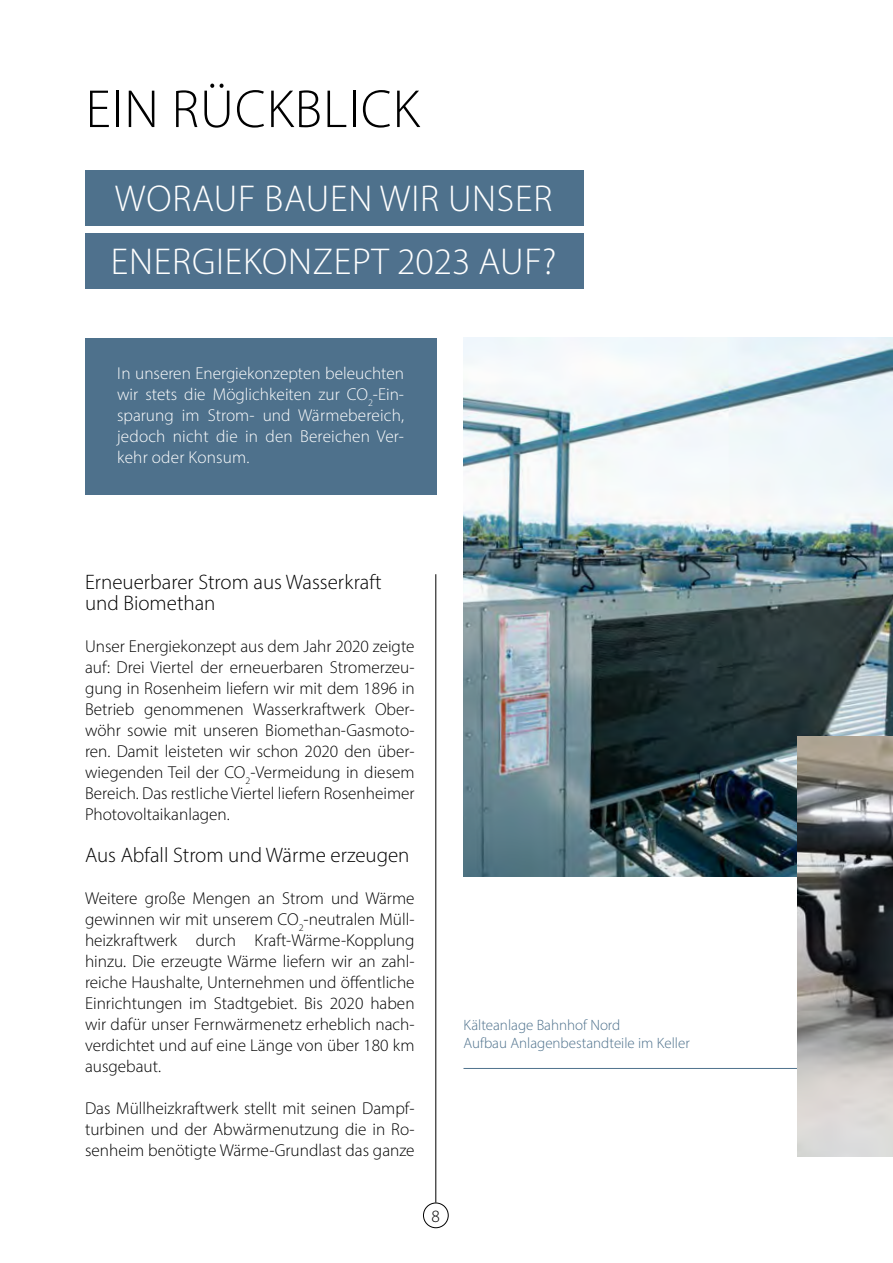
<style>
.page{position:relative;width:893px;height:1263px;background:#fff}
.page>*{position:absolute;margin:0;border:0;box-sizing:border-box;transform-origin:0 0}
.t1{font:300 54px "Myriad Pro";letter-spacing:.02em;color:#000}
.t2{font:300 37.5px/63px "Myriad Pro";letter-spacing:.02em;color:#fff}
.t3{font:300 21px/21px "Myriad Pro";color:#000}
.t4{font:300 17.25px/21px "Myriad Pro";color:#000;text-align:justify}
.t5{font:300 17.25px/21px "Myriad Pro";letter-spacing:.01em;color:#fff;text-align:justify}
.t6{font:300 15px/18px "Myriad Pro";color:#4e718c}
</style>
<div class="page">
<div style="left:423px;top:1202px;width:26px;height:26px;border:1px solid #000;border-radius:50%"></div>
<div style="left:85px;top:338px;width:351px;height:157px;background:#4e718c"></div>
<div style="left:85px;top:170px;width:498px;height:55px;background:#4e718c"></div>
<div style="left:85px;top:233px;width:498px;height:55px;background:#4f718d"></div>
<hr style="left:463px;top:1068px;width:360px;height:1px;background:#4e718c">
<img style="left:463px;top:337px;width:430px;height:539px">
<img style="left:798px;top:736px;width:95px;height:421px">
<hr style="left:435px;top:574px;width:1px;height:628px;background:#000">
<h1 class="t1" style="left:86px;top:77px;width:335px">EIN RÜCKBLICK</h1>
<h2 class="t2" style="left:111px;top:167px;width:447px">WORAUF BAUEN WIR UNSER<br>ENERGIEKONZEPT 2023 AUF?</h2>
<p class="t5" style="left:117px;top:363px;width:289px">In unseren Energiekonzepten beleuchten wir stets die Möglichkeiten zur CO<sub>2</sub>-Ein&shy;sparung im Strom- und Wärmebereich, jedoch nicht die in den Bereichen Ver&shy;kehr oder Konsum.</p>
<p class="t3" style="left:85px;top:571px;width:298px">Erneuerbarer Strom aus Wasserkraft und Biomethan</p>
<p class="t4" style="left:85px;top:636px;width:331px">Unser Energiekonzept aus dem Jahr 2020 zeigte auf: Drei Viertel der erneuerbaren Stromerzeu&shy;gung in Rosenheim liefern wir mit dem 1896 in Betrieb genommenen Wasserkraftwerk Ober&shy;wöhr sowie mit unseren Biomethan-Gasmoto&shy;ren. Damit leisteten wir schon 2020 den über&shy;wiegenden Teil der CO<sub>2</sub>-Vermeidung in diesem Bereich. Das restliche Viertel liefern Rosenheimer Photovoltaikanlagen.</p>
<p class="t3" style="left:85px;top:844px;width:326px">Aus Abfall Strom und Wärme erzeugen</p>
<p class="t4" style="left:85px;top:888px;width:331px">Weitere große Mengen an Strom und Wärme gewinnen wir mit unserem CO<sub>2</sub>-neutralen Müll&shy;heizkraftwerk durch Kraft-Wärme-Kopplung hinzu. Die erzeugte Wärme liefern wir an zahl&shy;reiche Haushalte, Unternehmen und öffentliche Einrichtungen im Stadtgebiet. Bis 2020 haben wir dafür unser Fernwärmenetz erheblich nach&shy;verdichtet und auf eine Länge von über 180 km ausgebaut.</p>
<p class="t4" style="left:85px;top:1098px;width:331px">Das Müllheizkraftwerk stellt mit seinen Dampf&shy;turbinen und der Abwärmenutzung die in Ro&shy;senheim benötigte Wärme-Grundlast das ganze</p>
<p class="t4" style="left:432px;top:1205px;width:10px">8</p>
<p class="t6" style="left:463px;top:1016px;width:228px">Kälteanlage Bahnhof Nord<br>Aufbau Anlagenbestandteile im Keller</p>
</div>
